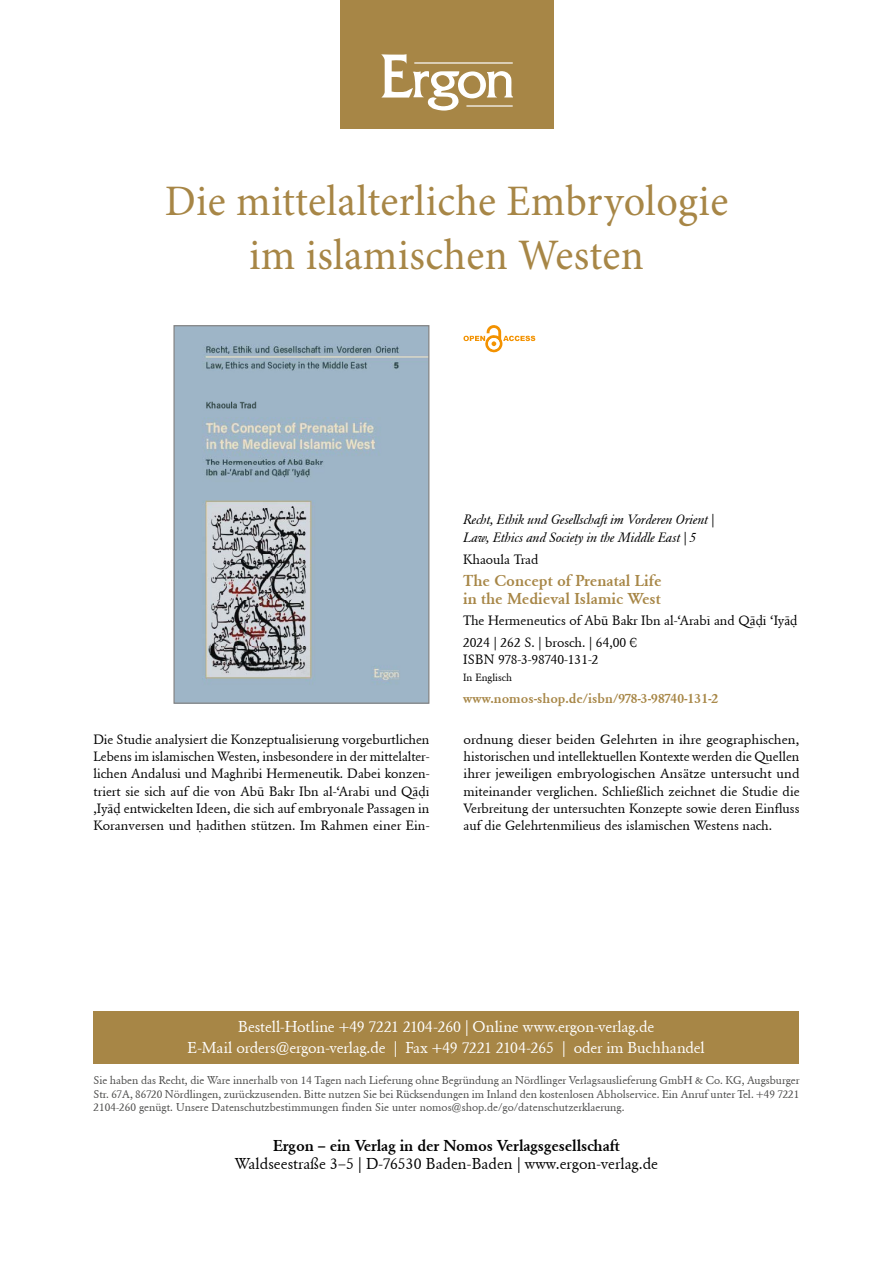
<style>
.page{position:relative;width:893px;height:1263px;background:#fff}
.page>*{position:absolute;margin:0;border:0;box-sizing:border-box;transform-origin:0 0}
.t1{font:43.5px/54px "Minion Pro";letter-spacing:.005em;color:#a78646;text-align:center}
.t2{font:15.75px/21px "Ergon Unicode";letter-spacing:-.01em;color:#fff;text-align:center}
.t3{font:15.75px "Ergon Unicode";color:#000}
.t4{font:700 15.75px/18px "Ergon Unicode";color:#a78646}
.t5{font:700 15.75px "Ergon Unicode";letter-spacing:-.01em;color:#000}
.t6{font:13.5px/17.2px "Ergon Unicode";color:#000;text-align:justify}
.t7{font:italic 13.5px/18px "Ergon Unicode";color:#000}
.t8{font:700 13.5px "Ergon Unicode";color:#a78646}
.t9{font:11.25px/13.5px "Ergon Unicode";color:#4a4a49;text-align:justify}
.t10{font:10.5px "Ergon Unicode";color:#000}
</style>
<div class="page">
<div style="left:340px;top:0;width:214px;height:129px;background:#a78646"></div>
<div style="left:94px;top:1011px;width:705px;height:52px;background:#a78646"></div>
<svg style="left:381px;top:54px;width:132px;height:57px"></svg>
<hr style="left:466px;top:105px;width:47px;height:2px;background:#fff">
<hr style="left:414px;top:62px;width:99px;height:2px;background:#fff">
<img style="left:175px;top:327px;width:252px;height:375px">
<div style="left:173px;top:325px;width:256px;height:379px;border:1px solid #878787"></div>
<svg style="left:463px;top:325px;width:72px;height:28px"></svg>
<h1 class="t1" style="left:165px;top:176px;width:565px">Die mittelalterliche Embryologie im islamischen Westen</h1>
<p class="t7" style="left:463px;top:510px;width:252px">Recht, Ethik und Gesellschaft im Vorderen Orient |<br>Law, Ethics and Society in the Middle East | 5</p>
<p class="t6" style="left:463px;top:550px;width:77px">Khaoula Trad</p>
<p class="t4" style="left:463px;top:571px;width:200px">The Concept of Prenatal Life in the Medieval Islamic West</p>
<p class="t6" style="left:463px;top:609px;width:336px;line-height:21.5px">The Hermeneutics of Abū Bakr Ibn al-‘Arabī and Qāḍī ‘Iyāḍ<br>2024 | 262 S. | brosch. | 64,00 €</p>
<p class="t6" style="left:463px;top:650px;width:137px">ISBN 978-3-98740-131-2</p>
<p class="t10" style="left:463px;top:671px;width:50px">In Englisch</p>
<p class="t8" style="left:463px;top:689px;width:257px">www.nomos-shop.de/isbn/978-3-98740-131-2</p>
<p class="t6" style="left:94px;top:730px;width:338px">Die Studie analysiert die Konzeptualisierung vorgeburtlichen Lebens im islamischen Westen, insbesondere in der mittelalter&shy;lichen Andalusi und Maghribi Hermeneutik. Dabei konzen&shy;triert sie sich auf die von Abū Bakr Ibn al-‘Arabī und Qāḍī ‚Iyāḍ entwickelten Ideen, die sich auf embryonale Passagen in Koranversen und ḥadīthen stützen. Im Rahmen einer Ein-</p>
<p class="t6" style="left:463px;top:730px;width:338px">ordnung dieser beiden Gelehrten in ihre geographischen, historischen und intellektuellen Kontexte werden die Quellen ihrer jeweiligen embryologischen Ansätze untersucht und miteinander verglichen. Schließlich zeichnet die Studie die Verbreitung der untersuchten Konzepte sowie deren Einfluss auf die Gelehrtenmilieus des islamischen Westens nach.</p>
<p class="t2" style="left:188px;top:1016px;width:519px">Bestell-Hotline +49 7221 2104-260 | Online www.ergon-verlag.de<br>E-Mail orders@ergon-verlag.de | Fax +49 7221 2104-265 | oder im Buchhandel</p>
<p class="t9" style="left:94px;top:1073px;width:707px">Sie haben das Recht, die Ware innerhalb von 14 Tagen nach Lieferung ohne Begründung an Nördlinger Verlagsauslieferung GmbH &amp; Co. KG, Augsburger Str. 67A, 86720 Nördlingen, zurückzusenden. Bitte nutzen Sie bei Rücksendungen im Inland den kostenlosen Abholservice. Ein Anruf unter Tel. +49 7221<br>2104-260 genügt. Unsere Datenschutzbestimmungen finden Sie unter nomos@shop.de/go/datenschutzerklaerung.</p>
<p class="t5" style="left:273px;top:1134px;width:348px">Ergon – ein Verlag in der Nomos Verlagsgesellschaft</p>
<p class="t3" style="left:235px;top:1153px;width:425px">Waldseestraße 3–5 | D-76530 Baden-Baden | www.ergon-verlag.de</p>
</div>
